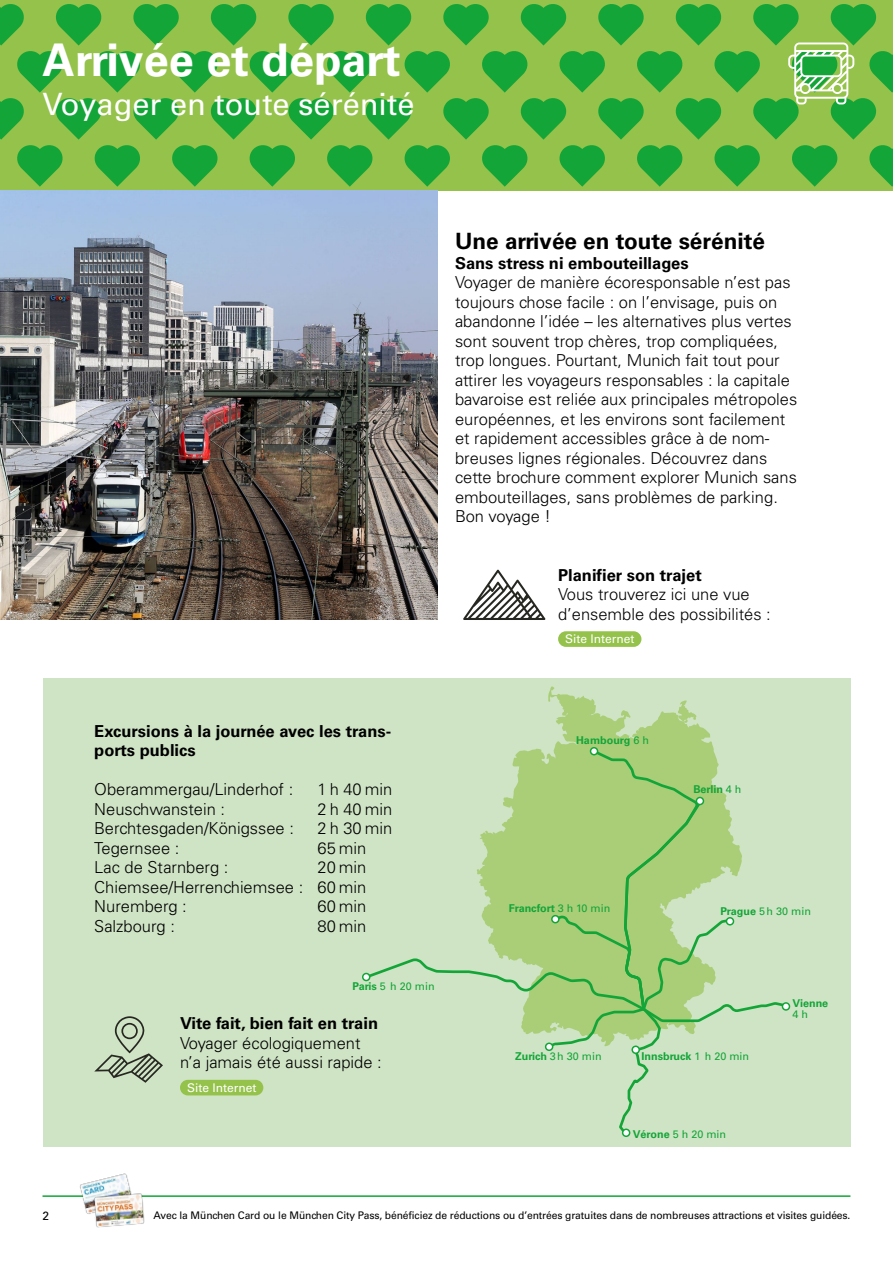
<style>
.page{position:relative;width:893px;height:1263px;background:#fff}
.page>*{position:absolute;margin:0;border:0;box-sizing:border-box;transform-origin:0 0}
.t1{font:700 45px "Univers";color:#fff}
.t2{font:30.75px "Univers";color:#fff}
.t3{font:700 22.5px "Univers";color:#000}
.t4{font:300 16.5px/19.5px "Univers";color:#000}
.t5{font:700 16.5px/19.5px "Univers";color:#000}
.t6{font:12px "Univers";color:#fff}
.t7{font:12px "Univers";color:#000}
.t8{font:700 10.8px "Univers";color:#13a538}
.t9{font:10.8px "Univers";color:#13a538}
.t10{font:10.5px "Univers";letter-spacing:-.01em;color:#000}
.s1{font-weight:700}
.s2{font-weight:400}
</style>
<div class="page">
<hr style="left:43px;top:1195px;width:807px;height:2px;background:#13a538">
<svg style="left:0;top:0;width:892px;height:190px;background:#68b843"></svg>
<svg style="left:892px;top:0;width:1px;height:190px"></svg>
<svg style="left:788px;top:43px;width:66px;height:61px"></svg>
<img style="left:0;top:190px;width:438px;height:430px">
<img style="left:78px;top:1173px;width:53px;height:41px">
<img style="left:93px;top:1191px;width:54px;height:37px">
<svg style="left:463px;top:569px;width:82px;height:51px"></svg>
<div style="left:43px;top:678px;width:807px;height:468px;background:#cfe4c5"></div>
<svg style="left:536px;top:686px;width:178px;height:63px"></svg>
<svg style="left:94px;top:1016px;width:69px;height:67px"></svg>
<div style="left:180px;top:1080px;width:83px;height:15px;background:#94c24a;border-radius:8px"></div>
<div style="left:558px;top:631px;width:83px;height:16px;background:#94c24a;border-radius:8px"></div>
<svg style="left:365px;top:749px;width:424px;height:386px"></svg>
<div style="left:590px;top:748px;width:8px;height:7px;background:#fff;border-radius:50%"></div>
<div style="left:590px;top:747px;width:8px;height:8px;border:2px solid #13a538;border-radius:50%"></div>
<div style="left:552px;top:916px;width:7px;height:7px;background:#fff;border-radius:50%"></div>
<div style="left:551px;top:915px;width:9px;height:8px;border:2px solid #13a538;border-radius:50%"></div>
<div style="left:632px;top:1046px;width:7px;height:7px;background:#fff;border-radius:50%"></div>
<div style="left:631px;top:1045px;width:9px;height:9px;border:2px solid #13a538;border-radius:50%"></div>
<div style="left:696px;top:797px;width:7px;height:7px;background:#fff;border-radius:50%"></div>
<div style="left:696px;top:797px;width:8px;height:8px;border:2px solid #13a538;border-radius:50%"></div>
<div style="left:726px;top:918px;width:7px;height:7px;background:#fff;border-radius:50%"></div>
<div style="left:726px;top:917px;width:8px;height:8px;border:2px solid #13a538;border-radius:50%"></div>
<div style="left:782px;top:1003px;width:7px;height:7px;background:#fff;border-radius:50%"></div>
<div style="left:782px;top:1002px;width:8px;height:9px;border:2px solid #13a538;border-radius:50%"></div>
<div style="left:546px;top:1043px;width:7px;height:7px;background:#fff;border-radius:50%"></div>
<div style="left:545px;top:1042px;width:8px;height:9px;border:2px solid #13a538;border-radius:50%"></div>
<div style="left:363px;top:973px;width:7px;height:7px;background:#fff;border-radius:50%"></div>
<div style="left:362px;top:973px;width:8px;height:8px;border:2px solid #13a538;border-radius:50%"></div>
<div style="left:623px;top:1129px;width:7px;height:7px;background:#fff;border-radius:50%"></div>
<div style="left:622px;top:1128px;width:8px;height:9px;border:2px solid #13a538;border-radius:50%"></div>
<h1 class="t1" style="left:43px;top:34px;width:360px">Arrivée et départ</h1>
<h2 class="t2" style="left:43px;top:86px;width:373px">Voyager en toute sérénité</h2>
<h3 class="t3" style="left:455px;top:228px;width:311px">Une arrivée en toute sérénité</h3>
<p class="t5" style="left:455px;top:253px;width:235px">Sans stress ni embouteillages</p>
<p class="t4" style="left:455px;top:272px;width:344px">Voyager de manière écoresponsable n’est pas toujours chose facile : on l’envisage, puis on abandonne l’idée – les alternatives plus vertes sont souvent trop chères, trop compliquées, trop longues. Pourtant, Munich fait tout pour attirer les voyageurs responsables : la capitale bavaroise est reliée aux principales métropoles européennes, et les environs sont facilement et rapidement accessibles grâce à de nom&shy;breuses lignes régionales. Découvrez dans cette brochure comment explorer Munich sans embouteillages, sans problèmes de parking.<br>Bon voyage !</p>
<p class="t5" style="left:558px;top:565px;width:145px">Planifier son trajet</p>
<p class="t4" style="left:558px;top:584px;width:214px">Vous trouverez ici une vue d’ensemble des possibilités :</p>
<p class="t6" style="left:565px;top:632px;width:71px">Site Internet</p>
<p class="t5" style="left:94px;top:721px;width:298px">Excursions à la journée avec les trans&shy;ports publics</p>
<p class="t4" style="left:94px;top:779px;width:200px">Oberammergau/Linderhof :</p>
<p class="t4" style="left:317px;top:779px;width:76px">1h 40min</p>
<p class="t4" style="left:94px;top:799px;width:132px">Neuschwanstein :</p>
<p class="t4" style="left:317px;top:799px;width:76px">2h 40min</p>
<p class="t4" style="left:94px;top:818px;width:201px">Berchtesgaden/Königssee :</p>
<p class="t4" style="left:317px;top:818px;width:76px">2h 30min</p>
<p class="t4" style="left:94px;top:838px;width:87px">Tegernsee :</p>
<p class="t4" style="left:317px;top:838px;width:50px">65 min</p>
<p class="t4" style="left:94px;top:857px;width:136px">Lac de Starnberg :</p>
<p class="t4" style="left:94px;top:857px;width:274px;text-align:justify;text-indent:223px">20 min Chiemsee/Herrenchiemsee : 60 min Nuremberg :</p>
<p class="t4" style="left:317px;top:896px;width:50px">60 min</p>
<p class="t4" style="left:94px;top:916px;width:82px">Salzbourg :</p>
<p class="t4" style="left:317px;top:916px;width:50px">80 min</p>
<p class="t9" style="left:353px;top:980px;width:84px"><span class="s1">Paris</span> 5 h 20 min</p>
<p class="t5" style="left:180px;top:1014px;width:200px">Vite fait, bien fait en train</p>
<p class="t4" style="left:180px;top:1033px;width:203px">Voyager écologiquement n’a jamais été aussi rapide :</p>
<p class="t6" style="left:187px;top:1080px;width:71px">Site Internet</p>
<p class="t8" style="left:576px;top:734px;width:74px">Hambourg <span class="s2">6 h</span></p>
<p class="t8" style="left:509px;top:902px;width:103px">Francfort <span class="s2">3 h 10 min</span></p>
<p class="t8" style="left:693px;top:783px;width:50px">Berlin <span class="s2">4 h</span></p>
<p class="t9" style="left:720px;top:905px;width:92px"><span class="s1">Prague</span> 5h 30 min</p>
<p class="t8" style="left:792px;top:997px;width:37px">Vienne</p>
<p class="t9" style="left:792px;top:1008px;width:17px">4 h</p>
<p class="t9" style="left:515px;top:1050px;width:88px"><span class="s1">Zurich</span> 3h 30 min</p>
<p class="t8" style="left:642px;top:1050px;width:109px">Innsbruck <span class="s2">1 h 20 min</span></p>
<p class="t9" style="left:633px;top:1127px;width:95px"><span class="s1">Vérone</span> 5 h 20 min</p>
<p class="t7" style="left:43px;top:1209px;width:8px">2</p>
<p class="t10" style="left:154px;top:1209px;width:698px">Avec la München Card ou le München City Pass, bénéficiez de réductions ou d’entrées gratuites dans de nombreuses attractions et visites guidées.</p>
</div>
